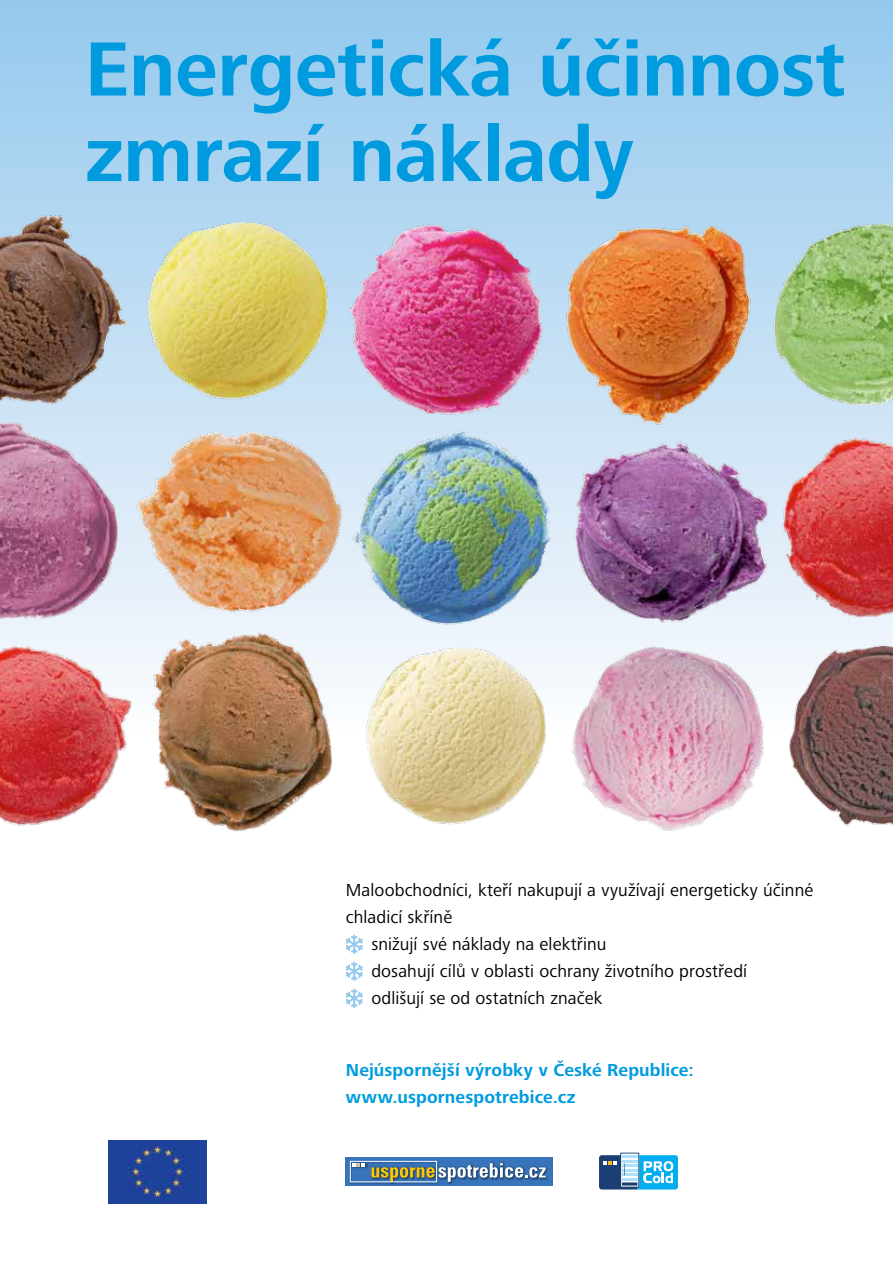
<style>
.page{position:relative;width:893px;height:1263px;background:#fff}
.page>*{position:absolute;margin:0;border:0;box-sizing:border-box;transform-origin:0 0}
.t1{font:700 79.5px/85.5px "Frutiger Next Pro";letter-spacing:-.005em;color:#009bdf}
.t2{font:18px "Frutiger Next Pro";letter-spacing:.005em;color:#000}
.t3{font:700 18px/27px "Frutiger Next Pro";letter-spacing:.005em;color:#009bdf}
</style>
<div class="page">
<svg style="left:0;top:0;width:893px;height:209px;background:#a2cfef"></svg>
<svg style="left:346px;top:934px;width:17px;height:20px"></svg>
<svg style="left:346px;top:961px;width:17px;height:20px"></svg>
<svg style="left:346px;top:988px;width:17px;height:20px"></svg>
<img style="left:0;top:209px;width:893px;height:622px">
<img style="left:109px;top:1140px;width:98px;height:63px">
<svg style="left:599px;top:1152px;width:79px;height:37px"></svg>
<div style="left:346px;top:1157px;width:207px;height:29px;background:#3874ba"></div>
<img style="left:448px;top:1166px;width:100px;height:19px">
<img style="left:349px;top:1160px;width:90px;height:25px">
<svg style="left:350px;top:1161px;width:196px;height:21px"></svg>
<h1 class="t1" style="left:85px;top:26px;width:762px">Energetická účinnost zmrazí náklady</h1>
<p class="t2" style="left:346px;top:879px;width:469px">Maloobchodníci, kteří nakupují a využívají energeticky účinné</p>
<p class="t2" style="left:346px;top:906px;width:108px">chladicí skříně</p>
<p class="t2" style="left:371px;top:933px;width:237px">snižují své náklady na elektřinu</p>
<p class="t2" style="left:371px;top:960px;width:377px">dosahují cílů v oblasti ochrany životního prostředí</p>
<p class="t2" style="left:371px;top:987px;width:233px">odlišují se od ostatních značek</p>
<p class="t3" style="left:346px;top:1056px;width:349px">Nejúspornější výrobky v České Republice: www.uspornespotrebice.cz</p>
</div>
